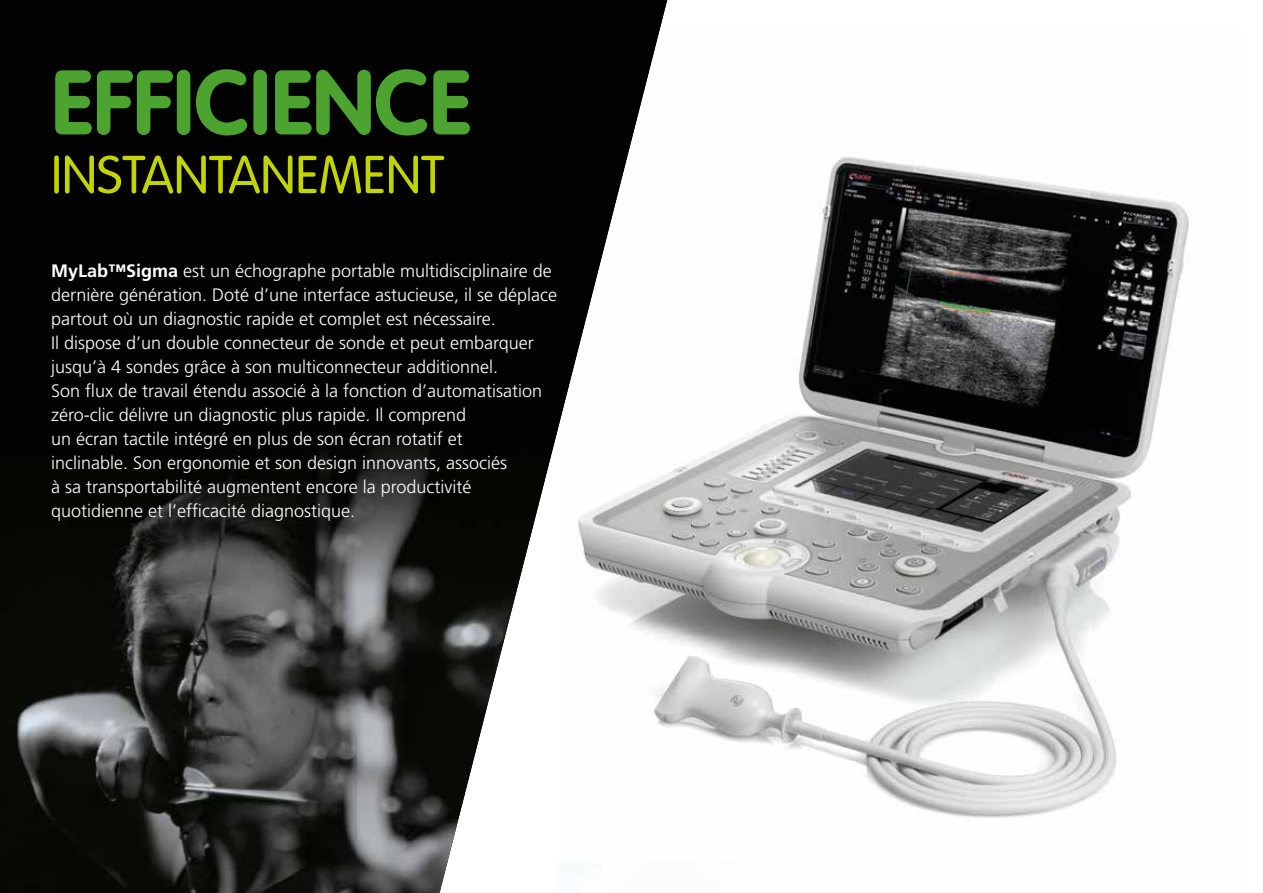
<style>
.page{position:relative;width:1263px;height:893px;background:#fff}
.page>*{position:absolute;margin:0;border:0;box-sizing:border-box;transform-origin:0 0}
.t1{font:700 90px "VAG Rounded";color:#4da32f}
.t2{font:300 52.5px "VAG Rounded";color:#c2d500}
.t3{font:300 18px/24px "Frutiger";color:#fff}
.s1{font-weight:700}
</style>
<div class="page">
<img style="left:667px;top:157px;width:522px;height:661px">
<svg style="left:559px;top:424px;width:108px;height:303px"></svg>
<svg style="left:0;top:0;width:667px;height:424px;background:#161714"></svg>
<img style="left:0;top:424px;width:356px;height:469px">
<img style="left:356px;top:424px;width:203px;height:208px">
<img style="left:356px;top:632px;width:150px;height:209px">
<img style="left:356px;top:841px;width:97px;height:52px">
<h1 class="t1" style="left:51px;top:50px;width:421px">EFFICIENCE</h1>
<h2 class="t2" style="left:51px;top:145px;width:395px">INSTANTANEMENT</h2>
<p class="t3" style="left:51px;top:259px;width:508px"><span class="s1">MyLab™Sigma</span> est un échographe portable multidisciplinaire de dernière génération. Doté d’une interface astucieuse, il se déplace partout où un diagnostic rapide et complet est nécessaire.<br>Il dispose d’un double connecteur de sonde et peut embarquer jusqu’à 4 sondes grâce à son multiconnecteur additionnel.<br>Son flux de travail étendu associé à la fonction d’automatisation zéro-clic délivre un diagnostic plus rapide. Il comprend<br>un écran tactile intégré en plus de son écran rotatif et<br>inclinable. Son ergonomie et son design innovants, associés<br>à sa transportabilité augmentent encore la productivité quotidienne et l’efficacité diagnostique.</p>
</div>
